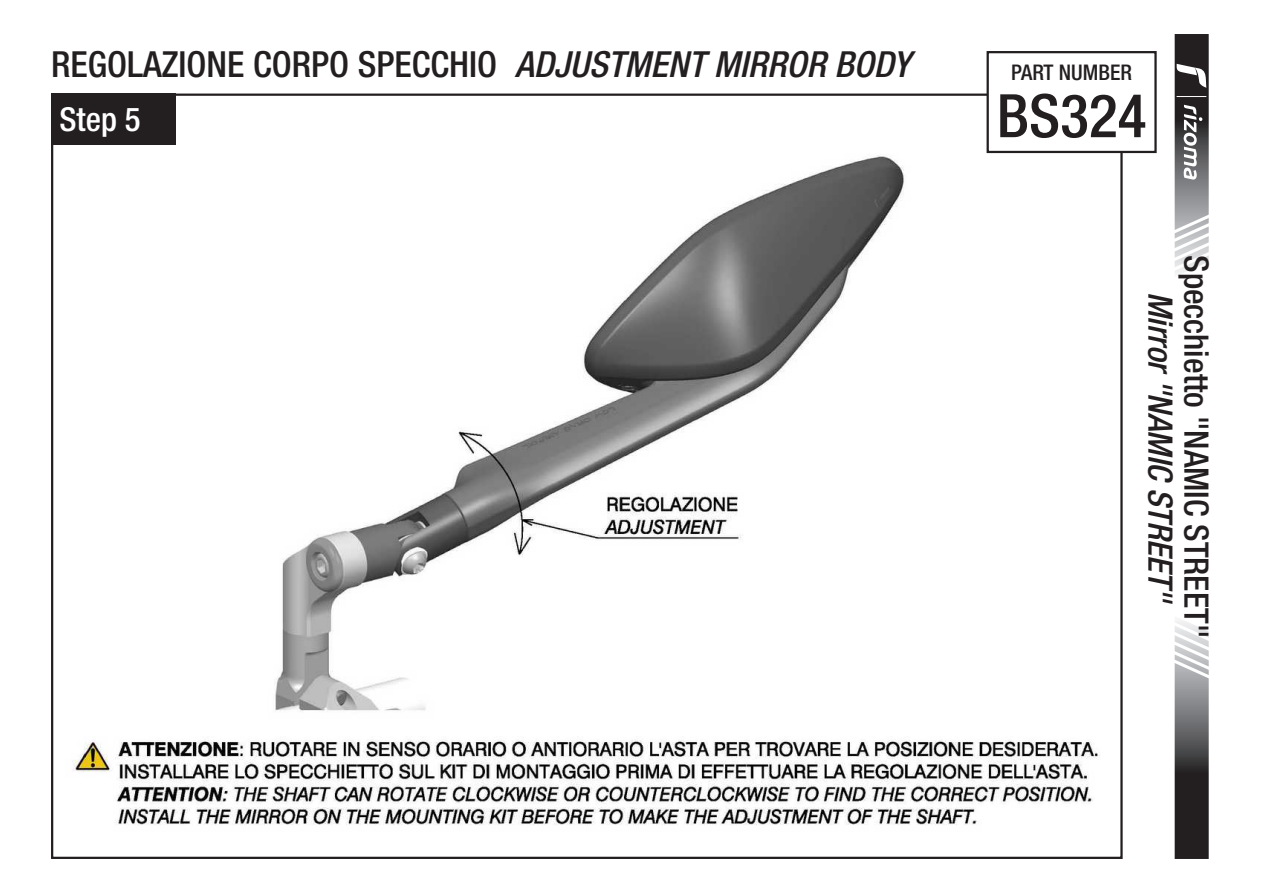
<style>
.page{position:relative;width:1263px;height:893px;background:#fff}
.page>*{position:absolute;margin:0;border:0;box-sizing:border-box;transform-origin:0 0}
.t1{font:500 condensed 60px "Helvetica Neue LT Std";color:#231f20}
.t2{font:500 condensed 36px "Helvetica Neue LT Std";color:#231f20}
.t3{font:500 condensed 33.6px "Helvetica Neue LT Std";color:#231f20}
.t4{font:italic 500 condensed 33.6px "Helvetica Neue LT Std";color:#231f20}
.t5{font:500 condensed 33px "Helvetica Neue LT Std";color:#fff}
.t6{font:500 condensed 21.6px "Helvetica Neue LT Std";color:#231f20}
.s1{font-style:italic}
</style>
<div class="page">
<img style="left:72px;top:107px;width:1041px;height:718px">
<div style="left:51px;top:94px;width:124px;height:51px;background:#231f20"></div>
<svg style="left:1174px;top:620px;width:35px;height:239px;background:#706f70"></svg>
<svg style="left:1174px;top:34px;width:35px;height:240px"></svg>
<div style="left:988px;top:52px;width:167px;height:100px;background:#fff"></div>
<div style="left:986px;top:51px;width:171px;height:102px;border:2px solid #231f20"></div>
<p class="t2" style="left:51px;top:42px;width:861px">REGOLAZIONE CORPO SPECCHIO <span class="s1">ADJUSTMENT MIRROR BODY</span></p>
<p class="t5" style="left:60px;top:99px;width:83px">Step 5</p>
<p class="t6" style="left:1011px;top:59px;width:122px">PART NUMBER</p>
<h1 class="t1" style="left:997px;top:80px;width:151px">BS324</h1>
<p class="t3" style="left:1216px;top:255px;width:384px;rotate:90deg">Specchietto "NAMIC STREET"</p>
<p class="t4" style="left:1180px;top:292px;width:314px;rotate:90deg">Mirror "NAMIC STREET"</p>
</div>
